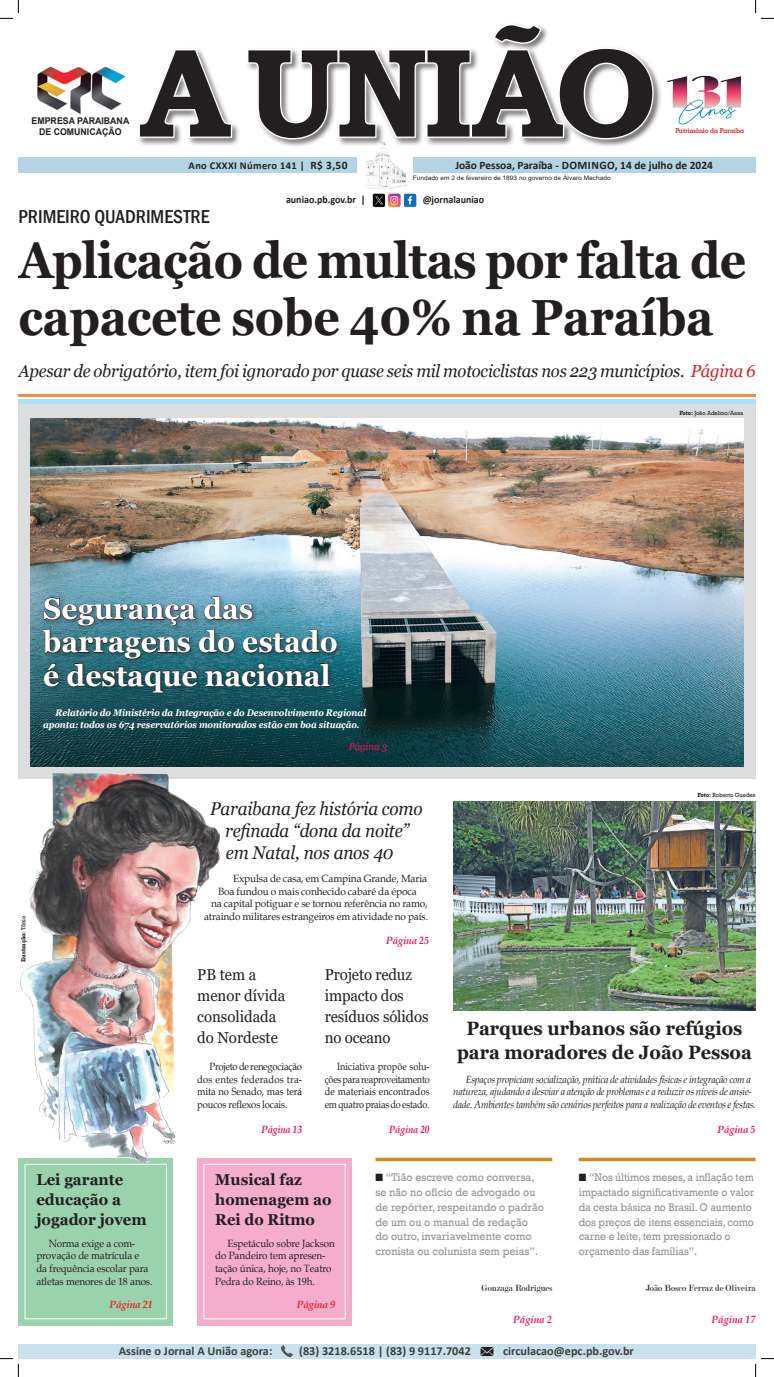
<style>
.page{position:relative;width:774px;height:1377px;background:#fff}
.page>*{position:absolute;margin:0;border:0;box-sizing:border-box;transform-origin:0 0}
.t1{font:700 126.35px "Bookman Old Style";letter-spacing:-.04em;color:#231f20}
.t2{font:700 50.75px/57.8px "Georgia";letter-spacing:-.015em;color:#231f20;scale:.91 1}
.t3{font:700 29.75px/33.2px "Georgia";color:#fff;scale:.95 1}
.t4{font:700 19.25px/24.5px "Georgia";color:#231f20;text-align:center;scale:.94 1}
.t5{font:500 condensed 19.25px "Franklin Gothic";color:#231f20}
.t6{font:italic 18.38px/21.9px "Georgia";letter-spacing:-.01em;color:#231f20;scale:.93 1}
.t7{font:italic 17.5px "Georgia";letter-spacing:-.01em;color:#231f20;scale:.95 1}
.t8{font:15.75px/21px "Georgia";letter-spacing:-.01em;color:#231f20;scale:.95 1}
.t9{font:700 15.75px/20.1px "Georgia";color:#231f20;scale:.95 1}
.t10{font:700 15.75px/20.1px "Georgia";color:#231f20;scale:.94 1}
.t11{font:700 12.25px "Calibri";color:#3e3e3f}
.t12{font:11.38px/14.9px "Rockwell";letter-spacing:-.01em;color:#939598;scale:.93 1}
.t13{font:11.38px/14.9px "Rockwell";letter-spacing:-.01em;color:#939598;scale:.95 1}
.t14{font:700 11.38px "Calibri";color:#231f20}
.t15{font:italic 10.5px/12.6px "Book Antiqua";letter-spacing:-.025em;color:#231f20;scale:.92 1}
.t16{font:10.5px/12.6px "Book Antiqua";letter-spacing:-.01em;color:#231f20;scale:.94 1}
.t17{font:10.5px "Book Antiqua";letter-spacing:-.01em;color:#231f20;scale:.96 1}
.t18{font:10.5px/12.6px "Book Antiqua";letter-spacing:-.01em;color:#231f20;text-align:justify;scale:.87 1}
.t19{font:10.5px/12.6px "Book Antiqua";letter-spacing:-.01em;color:#231f20;text-align:justify;scale:.9 1}
.t20{font:10.5px "Book Antiqua";letter-spacing:-.01em;color:#231f20;scale:.95 1}
.t21{font:700 10.5px "Calibri";color:#231f20;scale:.95 1}
.t22{font:italic 700 10.5px "Book Antiqua";letter-spacing:-.01em;color:#ee1059;scale:.95 1}
.t23{font:700 10.5px "Calibri";letter-spacing:.03em;color:#231f20}
.t24{font:italic 700 10.5px "Book Antiqua";letter-spacing:-.01em;color:#ee1059;scale:.9 1}
.t25{font:italic 700 10.5px "Book Antiqua";letter-spacing:-.02em;color:#ee1d23}
.t26{font:italic 10.5px "Georgia";letter-spacing:-.01em;color:#ee1059;scale:.92 1}
.t27{font:italic 700 9.62px/12.6px "Georgia";letter-spacing:-.01em;color:#fff;scale:.9 1}
.t28{font:9.62px "Modern";color:#231f20;scale:.95 1}
.Legenda{font:700 9.28px "Arial";color:#231f20;scale:.95 1}
.Legenda-2{font:700 6.83px "Geometric Slab 703 BT";color:#d1232a;scale:.95 1}
.LEGENDA{font:6.12px "Arial";color:#231f20;scale:1.07 1}
.t29{font:6.12px "Rockwell";letter-spacing:-.01em;color:#231f20;scale:.95 1}
.t30{font:700 6.12px "Rockwell";letter-spacing:-.01em;color:#231f20;scale:.95 1}
.s1{font-size:11.38px}
.s2{color:#d1232a}
.s3{font-weight:700}
.s4{font-weight:400}
.s5{font-family:"Dixieland Normal";font-size:10.5px;color:#231f20}
</style>
<div class="page">
<div style="left:18px;top:1157px;width:155px;height:168px;background:#9ad2ae"></div>
<div style="left:25px;top:1163px;width:142px;height:155px;border:1px solid #fff"></div>
<div style="left:18px;top:1343px;width:737px;height:15px;background:#c9e1ec"></div>
<svg style="left:281px;top:1345px;width:12px;height:12px"></svg>
<img style="left:474px;top:1343px;width:25px;height:13px">
<div style="left:133px;top:19px;width:526px;height:126px;background:#fff;opacity:.75"></div>
<svg style="left:137px;top:47px;width:96px;height:92px"></svg>
<svg style="left:246px;top:22px;width:408px;height:119px"></svg>
<div style="left:18px;top:157px;width:737px;height:16px;background:#b4d4e4"></div>
<div style="left:357px;top:156px;width:55px;height:19px;background:#fff"></div>
<img style="left:366px;top:142px;width:41px;height:46px">
<img style="left:37px;top:55px;width:105px;height:61px">
<img style="left:372px;top:193px;width:45px;height:15px">
<div style="left:18px;top:401px;width:737px;height:378px;background:#dcdddf"></div>
<div style="left:18px;top:399px;width:737px;height:5px;background:#aae0f9"></div>
<hr style="left:18px;top:394px;width:737px;height:3px;background:#f68c45">
<img style="left:666px;top:75px;width:76px;height:50px">
<img style="left:31px;top:419px;width:712px;height:347px">
<div style="left:40px;top:593px;width:303px;height:105px;background:#231f20;opacity:.5"></div>
<svg style="left:42px;top:596px;width:295px;height:96px;background:#376a78"></svg>
<hr style="left:375px;top:1157px;width:177px;height:3px;background:#ce8c2b">
<img style="left:18px;top:763px;width:208px;height:402px">
<div style="left:197px;top:1157px;width:155px;height:168px;background:#f5adce"></div>
<div style="left:203px;top:1163px;width:142px;height:155px;border:1px solid #fff"></div>
<img style="left:453px;top:801px;width:302px;height:209px">
<hr style="left:578px;top:1157px;width:177px;height:3px;background:#ce8c2b">
<svg style="left:0;top:0;width:19px;height:19px"></svg>
<svg style="left:0;top:1358px;width:19px;height:18px"></svg>
<svg style="left:755px;top:0;width:18px;height:19px"></svg>
<svg style="left:754px;top:1357px;width:19px;height:19px"></svg>
<p class="Legenda" style="left:32px;top:114px;width:104px">EMPRESA PARAIBANA</p>
<p class="Legenda" style="left:39px;top:125px;width:88px">DE COMUNICAÇÃO</p>
<p class="t1" style="left:140px;top:2px;width:518px">A UNIÃO</p>
<p class="Legenda-2" style="left:675px;top:126px;width:74px">Patrimônio da Paraíba</p>
<p class="t23" style="left:189px;top:158px;width:160px">Ano CXXXI Número 141 | <span class="s1">R$ 3,50</span></p>
<p class="t14" style="left:455px;top:157px;width:259px">João Pessoa, Paraíba - DOMINGO, 14 de julho de 2024</p>
<p class="LEGENDA" style="left:412px;top:173px;width:187px">Fundado em 2 de fevereiro de 1893 no governo de Álvaro Machado</p>
<p class="t21" style="left:286px;top:192px;width:85px">auniao.pb.gov.br |</p>
<p class="t21" style="left:422px;top:192px;width:66px">@jornalauniao</p>
<p class="t2" style="left:18px;top:231px;width:801px">Aplicação de multas por falta de capacete sobe 40% na Paraíba</p>
<p class="t5" style="left:18px;top:204px;width:193px">PRIMEIRO QUADRIMESTRE</p>
<p class="t7" style="left:18px;top:359px;width:777px">Apesar de obrigatório, item foi ignorado por quase seis mil motociclistas nos 223 municípios. <span class="s2">Página 6</span></p>
<p class="t29" style="left:679px;top:409px;width:69px"><span class="s3">Foto:</span> João Adelino/Aesa</p>
<p class="t3" style="left:43px;top:592px;width:223px">Segurança das</p>
<p class="t3" style="left:43px;top:625px;width:311px">barragens do estado é destaque nacional</p>
<p class="t27" style="left:43px;top:706px;width:360px;text-indent:12px">Relatório do Ministério da Integração e do Desenvolvimento Regional aponta: todos os 674 reservatórios monitorados estão em boa situação.</p>
<p class="t26" style="left:349px;top:739px;width:43px">Página 3</p>
<p class="t30" style="left:20px;top:962px;width:50px;rotate:-90deg">Ilustração: <span class="s4">Tônio</span></p>
<p class="t6" style="left:225px;top:797px;width:214px;text-indent:-15px">Paraibana fez história como refinada “dona da noite” em Natal, nos anos 40</p>
<p class="t17" style="left:233px;top:871px;width:204px">Expulsa de casa, em Campina Grande, Maria</p>
<p class="t17" style="left:218px;top:883px;width:208px">Boa fundou o mais conhecido cabaré da época</p>
<p class="t17" style="left:211px;top:896px;width:227px">na capital potiguar e se tornou referência no ramo,</p>
<p class="t20" style="left:204px;top:908px;width:237px">atraindo militares estrangeiros em atividade no país.</p>
<p class="t22" style="left:386px;top:932px;width:47px">Página 25</p>
<p class="t8" style="left:197px;top:964px;width:94px">PB tem a menor dívida consolidada</p>
<p class="t8" style="left:197px;top:1027px;width:86px">do Nordeste</p>
<p class="t19" style="left:197px;top:1059px;width:118px;text-indent:12px">Projeto de renegociação dos entes federados tra&shy;mita no Senado, mas terá poucos reflexos locais.</p>
<p class="t24" style="left:261px;top:1121px;width:47px">Página 13</p>
<p class="t8" style="left:325px;top:964px;width:111px">Projeto reduz impacto dos resíduos sólidos no oceano</p>
<p class="t18" style="left:325px;top:1059px;width:122px;text-indent:12px">Iniciativa propõe solu&shy;ções para reaproveitamento de materiais encontrados em quatro praias do estado.</p>
<p class="t24" style="left:389px;top:1121px;width:47px">Página 20</p>
<p class="t29" style="left:697px;top:791px;width:63px"><span class="s3">Foto:</span> Roberto Guedes</p>
<p class="t4" style="left:457px;top:1015px;width:315px">Parques urbanos são refúgios para moradores de João Pessoa</p>
<p class="t15" style="left:453px;top:1072px;width:330px;text-indent:12px">Espaços propiciam socialização, prática de atividades físicas e integração com a natureza, ajudando a desviar a atenção de problemas e a reduzir os níveis de ansie&shy;dade. Ambientes também são cenários perfeitos para a realização de eventos e festas.</p>
<p class="t22" style="left:717px;top:1122px;width:41px">Página 5</p>
<p class="t12" style="left:578px;top:1169px;width:190px"><span class="s5">n</span> “Nos últimos meses, a inflação tem impactado significativamente o valor da cesta básica no Brasil. O aumento dos preços de itens essenciais, como carne e leite, tem pressionado o orçamento das famílias”.</p>
<p class="t28" style="left:645px;top:1282px;width:117px">João Bosco Ferraz de Oliveira</p>
<p class="t22" style="left:711px;top:1311px;width:48px">Página 17</p>
<p class="t13" style="left:375px;top:1169px;width:179px"><span class="s5">n</span> “Tião escreve como conversa, se não no ofício de advogado ou de repórter, respeitando o padrão de um ou o manual de redação<br>do outro, invariavelmente como cronista ou colunista sem peias”.</p>
<p class="t28" style="left:481px;top:1282px;width:76px">Gonzaga Rodrigues</p>
<p class="t22" style="left:513px;top:1311px;width:43px">Página 2</p>
<p class="t9" style="left:36px;top:1169px;width:93px">Lei garante educação a</p>
<p class="t9" style="left:36px;top:1209px;width:117px">jogador jovem</p>
<p class="t16" style="left:36px;top:1236px;width:125px;text-indent:12px">Norma exige a com&shy;provação de matrícula e da frequência escolar para atletas menores de 18 anos.</p>
<p class="t25" style="left:109px;top:1296px;width:45px">Página 21</p>
<p class="t11" style="left:119px;top:1341px;width:155px">Assine o Jornal A União agora:</p>
<p class="t11" style="left:299px;top:1341px;width:173px">(83) 3218.6518 | (83) 9 9117.7042</p>
<p class="t11" style="left:503px;top:1341px;width:132px">circulacao@epc.pb.gov.br</p>
<p class="t9" style="left:215px;top:1169px;width:93px">Musical faz</p>
<p class="t10" style="left:215px;top:1189px;width:125px">homenagem ao<br>Rei do Ritmo</p>
<p class="t16" style="left:215px;top:1236px;width:129px;text-indent:12px">Espetáculo sobre Jackson do Pandeiro tem apresen&shy;tação única, hoje, no Teatro<br>Pedra do Reino, às 19h.</p>
<p class="t25" style="left:297px;top:1296px;width:40px">Página 9</p>
</div>
